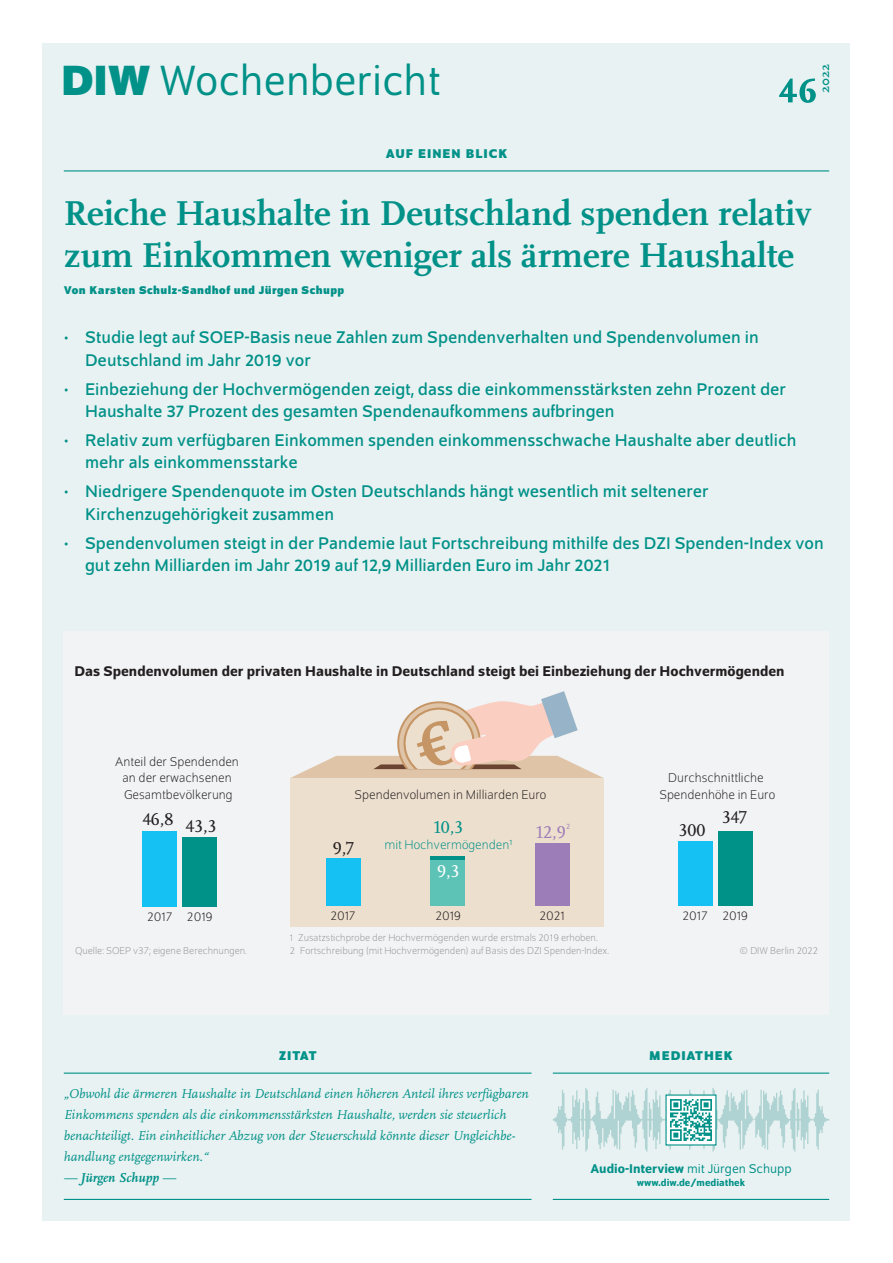
<style>
.page{position:relative;width:893px;height:1263px;background:#fff}
.page>*{position:absolute;margin:0;border:0;box-sizing:border-box;transform-origin:0 0}
.t1{font:700 51px "Scala Pro";color:#009188}
.t2{font:45px "Schumpeter Blond";color:#009188}
.t3{font:700 36px/42px "Scala Pro";color:#009188}
.t4{font:18px/22.5px "Schumpeter";color:#009188}
.t5{font:18px "Scala Pro";color:#231f20}
.t6{font:18px "Scala Pro";color:#009188}
.t7{font:18px "Scala Pro";color:#9d7db8}
.t8{font:18px "Scala Pro";color:#fff}
.t9{font:500 15px "Schumpeter";color:#231f20}
.t10{font:italic 13.5px/21px "Scala Pro";color:#009188}
.t11{font:300 13.5px/16.5px "Schumpeter";color:#231f20;text-align:center}
.t12{font:500 13.5px "Schumpeter";color:#009188}
.t13{font:700 13.5px "Schumpeter";letter-spacing:.075em;color:#009188}
.t14{font:300 13.5px "Schumpeter";color:#009188}
.t15{font:italic 700 13.5px "Scala Pro";color:#009188}
.t16{font:700 13.5px "Scala Pro";color:#009188}
.t17{font:300 13.5px "Schumpeter";color:#9d7db8}
.t18{font:700 12px "Schumpeter";letter-spacing:.04em;color:#009188}
.t19{font:300 10.5px/13.5px "Schumpeter";color:#939598}
.t20{font:500 10.5px "Schumpeter";color:#009188}
.s1{font-family:"Schumpeter";font-weight:700}
.s2{font-weight:400}
.s3{font-family:"Schumpeter Blond";font-weight:400}
</style>
<div class="page">
<div style="left:43px;top:43px;width:807px;height:1177px;background:#e9f2f2"></div>
<div style="left:64px;top:631px;width:765px;height:384px;background:#f2f3f4"></div>
<div style="left:143px;top:831px;width:34px;height:75px;background:#15c0f2"></div>
<div style="left:183px;top:837px;width:34px;height:69px;background:#009188"></div>
<div style="left:678px;top:841px;width:34px;height:65px;background:#15c0f2"></div>
<div style="left:718px;top:831px;width:34px;height:75px;background:#009188"></div>
<div style="left:290px;top:778px;width:313px;height:148px;background:#eddfce"></div>
<div style="left:326px;top:859px;width:34px;height:47px;background:#15c0f2"></div>
<svg style="left:431px;top:856px;width:34px;height:5px"></svg>
<div style="left:536px;top:843px;width:34px;height:63px;background:#9d7db8"></div>
<svg style="left:291px;top:691px;width:312px;height:87px"></svg>
<div style="left:431px;top:861px;width:34px;height:45px;background:#5cc3b6"></div>
<hr style="left:553px;top:1072px;width:276px;height:2px;background:#009188">
<hr style="left:553px;top:1199px;width:276px;height:1px;background:#009188">
<svg style="left:553px;top:1088px;width:276px;height:63px"></svg>
<div style="left:666px;top:1095px;width:50px;height:50px;background:#fff"></div>
<img style="left:670px;top:1099px;width:42px;height:42px">
<hr style="left:64px;top:1072px;width:467px;height:2px;background:#009188">
<hr style="left:64px;top:1199px;width:467px;height:1px;background:#009188">
<hr style="left:64px;top:170px;width:765px;height:1px;background:#009188">
<h2 class="t2" style="left:61px;top:59px;width:381px"><span class="s1">DIW</span> Wochenbericht</h2>
<p class="t13" style="left:386px;top:146px;width:123px">AUF EINEN BLICK</p>
<p class="t16" style="left:815px;top:93px;width:31px;rotate:-90deg">2022</p>
<h1 class="t1" style="left:779px;top:48px;width:39px">46</h1>
<h3 class="t3" style="left:64px;top:190px;width:749px">Reiche Haushalte in Deutschland spenden relativ zum Einkommen weniger als ärmere Haushalte</h3>
<p class="t18" style="left:64px;top:283px;width:282px">Von Karsten Schulz-Sandhof und Jürgen Schupp</p>
<p class="t4" style="left:85px;top:327px;width:675px;text-indent:-21px">• Studie legt auf SOEP-Basis neue Zahlen zum Spendenverhalten und Spendenvolumen in<br>Deutschland im Jahr 2019 vor</p>
<p class="t4" style="left:85px;top:378px;width:702px;text-indent:-21px">• Einbeziehung der Hochvermögenden zeigt, dass die einkommensstärksten zehn Prozent der<br>Haushalte 37 Prozent des gesamten Spendenaufkommens aufbringen</p>
<p class="t4" style="left:85px;top:429px;width:713px;text-indent:-21px">• Relativ zum verfügbaren Einkommen spenden einkommensschwache Haushalte aber deutlich mehr als einkommensstarke</p>
<p class="t4" style="left:85px;top:481px;width:625px;text-indent:-21px">• Niedrigere Spendenquote im Osten Deutschlands hängt wesentlich mit seltenerer<br>Kirchenzugehörigkeit zusammen</p>
<p class="t4" style="left:85px;top:532px;width:740px;text-indent:-21px">• Spendenvolumen steigt in der Pandemie laut Fortschreibung mithilfe des DZI Spenden-Index von gut zehn Milliarden im Jahr 2019 auf 12,9 Milliarden Euro im Jahr 2021</p>
<p class="t9" style="left:74px;top:663px;width:712px">Das Spendenvolumen der privaten Haushalte in Deutschland steigt bei Einbeziehung der Hochvermögenden</p>
<p class="t11" style="left:115px;top:753px;width:125px">Anteil der Spendenden an der erwachsenen<br>Gesamtbevölkerung</p>
<p class="t5" style="left:143px;top:810px;width:75px">46,8 43,3</p>
<p class="t11" style="left:147px;top:909px;width:67px">2017 2019</p>
<p class="t11" style="left:355px;top:786px;width:193px">Spendenvolumen in Milliarden Euro</p>
<p class="t5" style="left:333px;top:836px;width:23px">9,7</p>
<p class="t6" style="left:433px;top:815px;width:31px">10,3</p>
<p class="t7" style="left:536px;top:820px;width:31px">12,9</p>
<p class="t17" style="left:566px;top:822px;width:6px">²</p>
<p class="t14" style="left:384px;top:838px;width:129px">mit Hochvermögenden¹</p>
<p class="t8" style="left:437px;top:859px;width:24px">9,3</p>
<p class="t11" style="left:659px;top:770px;width:117px">Durchschnittliche<br>Spendenhöhe in Euro</p>
<p class="t5" style="left:678px;top:818px;width:28px">300</p>
<p class="t5" style="left:722px;top:805px;width:26px">347</p>
<p class="t11" style="left:330px;top:908px;width:27px">2017</p>
<p class="t11" style="left:435px;top:908px;width:27px">2019</p>
<p class="t11" style="left:540px;top:908px;width:27px">2021</p>
<p class="t11" style="left:682px;top:908px;width:67px">2017 2019</p>
<p class="t19" style="left:290px;top:931px;width:321px">1 Zusatzstichprobe der Hochvermögenden wurde erstmals 2019 erhoben.<br>2 Fortschreibung (mit Hochvermögenden) auf Basis des DZI Spenden-Index.</p>
<p class="t19" style="left:75px;top:944px;width:173px">Quelle: SOEP v37; eigene Berechnungen.</p>
<p class="t19" style="left:740px;top:944px;width:80px">© DIW Berlin 2022</p>
<p class="t13" style="left:279px;top:1048px;width:39px">ZITAT</p>
<p class="t10" style="left:64px;top:1083px;width:466px">„Obwohl die ärmeren Haushalte in Deutschland einen höheren Anteil ihres verfügbaren Einkommens spenden als die einkommensstärksten Haushalte, werden sie steuerlich benachteiligt. Ein einheitlicher Abzug von der Steuerschuld könnte dieser Ungleichbe&shy;handlung entgegenwirken.“</p>
<p class="t15" style="left:64px;top:1167px;width:114px"><span class="s2">—</span> Jürgen Schupp <span class="s2">—</span></p>
<p class="t13" style="left:649px;top:1048px;width:85px">MEDIATHEK</p>
<p class="t12" style="left:590px;top:1161px;width:203px">Audio-Interview <span class="s3">mit Jürgen Schupp</span></p>
<p class="t20" style="left:637px;top:1177px;width:110px">www.diw.de/mediathek</p>
</div>
